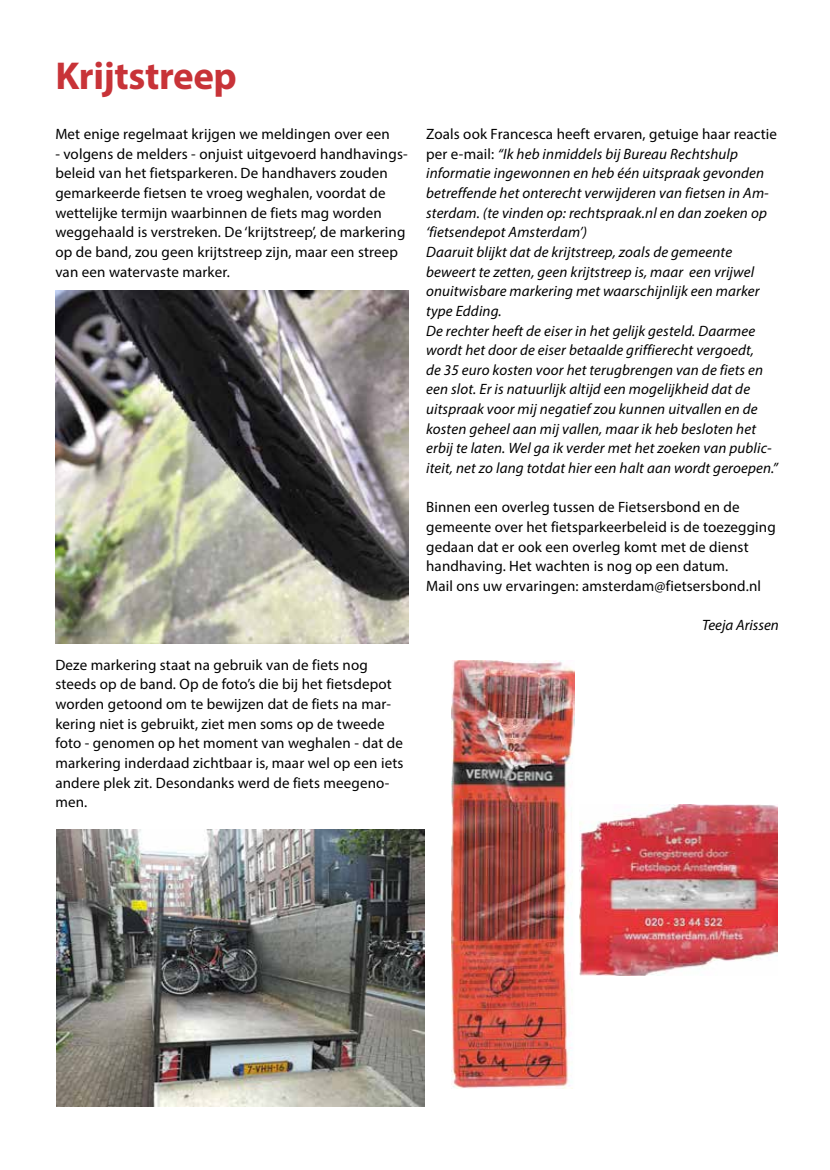
<style>
.page{position:relative;width:830px;height:1170px;background:#fff}
.page>*{position:absolute;margin:0;border:0;box-sizing:border-box;transform-origin:0 0}
.t1{font:700 39px "Myriad Pro";letter-spacing:-.01em;color:#c83338}
.t2{font:15px/19.6px "Myriad Pro";letter-spacing:.01em;color:#000}
.t3{font:italic 15px/19.6px "Myriad Pro";letter-spacing:.01em;color:#000}
.s1{font-style:normal}
</style>
<div class="page">
<img style="left:451px;top:660px;width:123px;height:428px">
<img style="left:56px;top:829px;width:368px;height:277px">
<img style="left:55px;top:290px;width:353px;height:353px">
<img style="left:579px;top:804px;width:198px;height:170px">
<h1 class="t1" style="left:55px;top:50px;width:183px">Krijtstreep</h1>
<p class="t2" style="left:55px;top:124px;width:336px">Met enige regelmaat krijgen we meldingen over een</p>
<p class="t2" style="left:55px;top:143px;width:354px">- volgens de melders - onjuist uitgevoerd handhavings&shy;beleid van het fietsparkeren. De handhavers zouden gemarkeerde fietsen te vroeg weghalen, voordat de wettelijke termijn waarbinnen de fiets mag worden weggehaald is verstreken. De ‘krijtstreep’, de markering op de band, zou geen krijtstreep zijn, maar een streep van een watervaste marker.</p>
<p class="t2" style="left:55px;top:654px;width:349px">Deze markering staat na gebruik van de fiets nog steeds op de band. Op de foto’s die bij het fietsdepot worden getoond om te bewijzen dat de fiets na mar&shy;kering niet is gebruikt, ziet men soms op de tweede foto - genomen op het moment van weghalen - dat de markering inderdaad zichtbaar is, maar wel op een iets andere plek zit. Desondanks werd de fiets meegeno&shy;men.</p>
<p class="t3" style="left:426px;top:124px;width:353px"><span class="s1">Zoals ook Francesca heeft ervaren, getuige haar reactie per e-mail:</span> “Ik heb inmiddels bij Bureau Rechtshulp informatie ingewonnen en heb één uitspraak gevonden betreffende het onterecht verwijderen van fietsen in Am&shy;sterdam. (te vinden op: rechtspraak.nl en dan zoeken op ‘fietsendepot Amsterdam’)<br>Daaruit blijkt dat de krijtstreep, zoals de gemeente beweert te zetten, geen krijtstreep is, maar een vrijwel onuitwisbare markering met waarschijnlijk een marker type Edding.<br>De rechter heeft de eiser in het gelijk gesteld. Daarmee wordt het door de eiser betaalde griffierecht vergoedt,<br>de 35 euro kosten voor het terugbrengen van de fiets en een slot. Er is natuurlijk altijd een mogelijkheid dat de uitspraak voor mij negatief zou kunnen uitvallen en de kosten geheel aan mij vallen, maar ik heb besloten het erbij te laten. Wel ga ik verder met het zoeken van public&shy;iteit, net zo lang totdat hier een halt aan wordt geroepen.”</p>
<p class="t2" style="left:426px;top:497px;width:351px">Binnen een overleg tussen de Fietsersbond en de gemeente over het fietsparkeerbeleid is de toezegging gedaan dat er ook een overleg komt met de dienst handhaving. Het wachten is nog op een datum.<br>Mail ons uw ervaringen: amsterdam@fietsersbond.nl</p>
<p class="t3" style="left:702px;top:615px;width:78px">Teeja Arissen</p>
</div>
